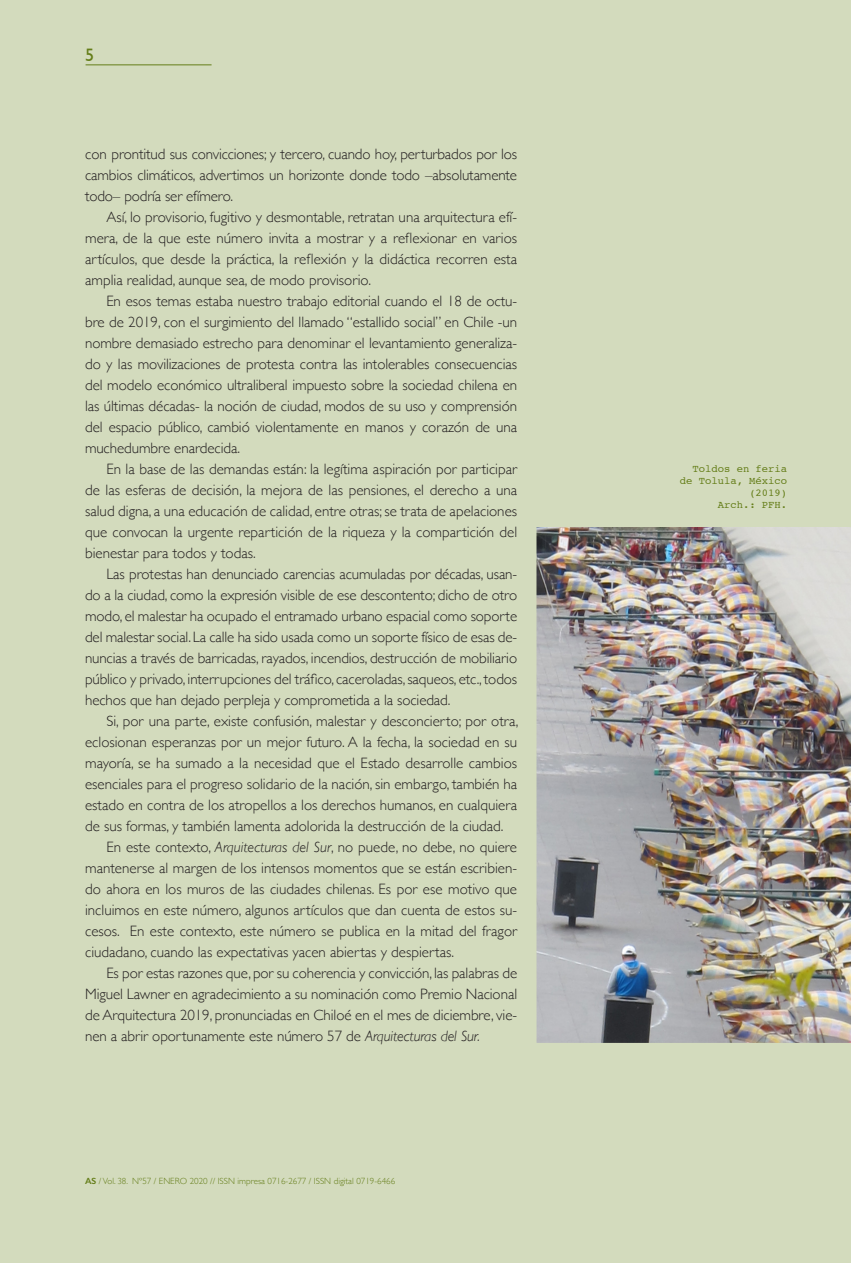
<style>
.page{position:relative;width:851px;height:1263px;background:#fff}
.page>*{position:absolute;margin:0;border:0;box-sizing:border-box;transform-origin:0 0}
.t1{font:18px "Gill Sans";color:#647d18}
.t2{font:300 15px/21px "Gill Sans";color:#231f20;text-align:justify}
.t3{font:10.5px/12px "Courier";color:#647d18;text-align:right}
.t4{font:300 9px "Gill Sans";color:#647d18}
.s1{font-style:italic}
.s2{font-weight:600}
</style>
<div class="page">
<div style="left:0;top:0;width:850px;height:1263px;background:#d3dbbd"></div>
<img style="left:535px;top:508px;width:315px;height:536px">
<hr style="left:86px;top:64px;width:125px;height:1px;background:#647d18">
<p class="t1" style="left:85px;top:45px;width:10px">5</p>
<p class="t2" style="left:85px;top:143px;width:433px">con prontitud sus convicciones; y tercero, cuando hoy, perturbados por los cambios climáticos, advertimos un horizonte donde todo –absolutamente todo– podría ser efímero.</p>
<p class="t2" style="left:85px;top:206px;width:433px;text-indent:21px">Así, lo provisorio, fugitivo y desmontable, retratan una arquitectura efí&shy;mera, de la que este número invita a mostrar y a reflexionar en varios artículos, que desde la práctica, la reflexión y la didáctica recorren esta amplia realidad, aunque sea, de modo provisorio.</p>
<p class="t2" style="left:85px;top:290px;width:433px;text-indent:21px">En esos temas estaba nuestro trabajo editorial cuando el 18 de octu&shy;bre de 2019, con el surgimiento del llamado “estallido social” en Chile -un nombre demasiado estrecho para denominar el levantamiento generaliza&shy;do y las movilizaciones de protesta contra las intolerables consecuencias del modelo económico ultraliberal impuesto sobre la sociedad chilena en las últimas décadas- la noción de ciudad, modos de su uso y comprensión del espacio público, cambió violentamente en manos y corazón de una muchedumbre enardecida.</p>
<p class="t2" style="left:85px;top:458px;width:433px;text-indent:21px">En la base de las demandas están: la legítima aspiración por participar de las esferas de decisión, la mejora de las pensiones, el derecho a una salud digna, a una educación de calidad, entre otras; se trata de apelaciones que convocan la urgente repartición de la riqueza y la compartición del bienestar para todos y todas.</p>
<p class="t2" style="left:85px;top:563px;width:433px;text-indent:21px">Las protestas han denunciado carencias acumuladas por décadas, usan&shy;do a la ciudad, como la expresión visible de ese descontento; dicho de otro modo, el malestar ha ocupado el entramado urbano espacial como soporte del malestar social. La calle ha sido usada como un soporte físico de esas de&shy;nuncias a través de barricadas, rayados, incendios, destrucción de mobiliario público y privado, interrupciones del tráfico, caceroladas, saqueos, etc., todos hechos que han dejado perpleja y comprometida a la sociedad.</p>
<p class="t2" style="left:85px;top:710px;width:434px;text-indent:21px">Si, por una parte, existe confusión, malestar y desconcierto; por otra, eclosionan esperanzas por un mejor futuro. A la fecha, la sociedad en su mayoría, se ha sumado a la necesidad que el Estado desarrolle cambios esenciales para el progreso solidario de la nación, sin embargo, también ha estado en contra de los atropellos a los derechos humanos, en cualquiera de sus formas, y también lamenta adolorida la destrucción de la ciudad.</p>
<p class="t2" style="left:85px;top:836px;width:433px;text-indent:21px">En este contexto, <span class="s1">Arquitecturas del Sur</span>, no puede, no debe, no quiere mantenerse al margen de los intensos momentos que se están escribien&shy;do ahora en los muros de las ciudades chilenas. Es por ese motivo que incluimos en este número, algunos artículos que dan cuenta de estos su&shy;cesos. En este contexto, este número se publica en la mitad del fragor ciudadano, cuando las expectativas yacen abiertas y despiertas.</p>
<p class="t2" style="left:85px;top:962px;width:433px;text-indent:21px">Es por estas razones que, por su coherencia y convicción, las palabras de Miguel Lawner en agradecimiento a su nominación como Premio Nacional de Arquitectura 2019, pronunciadas en Chiloé en el mes de diciembre, vie&shy;nen a abrir oportunamente este número 57 de <span class="s1">Arquitecturas del Sur.</span></p>
<p class="t4" style="left:85px;top:1174px;width:311px"><span class="s2">AS</span> / Vol. 38. Nº57 / ENERO 2020 // ISSN impresa 0716-2677 / ISSN digital 0719-6466</p>
<p class="t3" style="left:679px;top:463px;width:109px">Toldos en feria de Tolula, México (2019)</p>
<p class="t3" style="left:717px;top:499px;width:71px">Arch.: PFH.</p>
</div>
